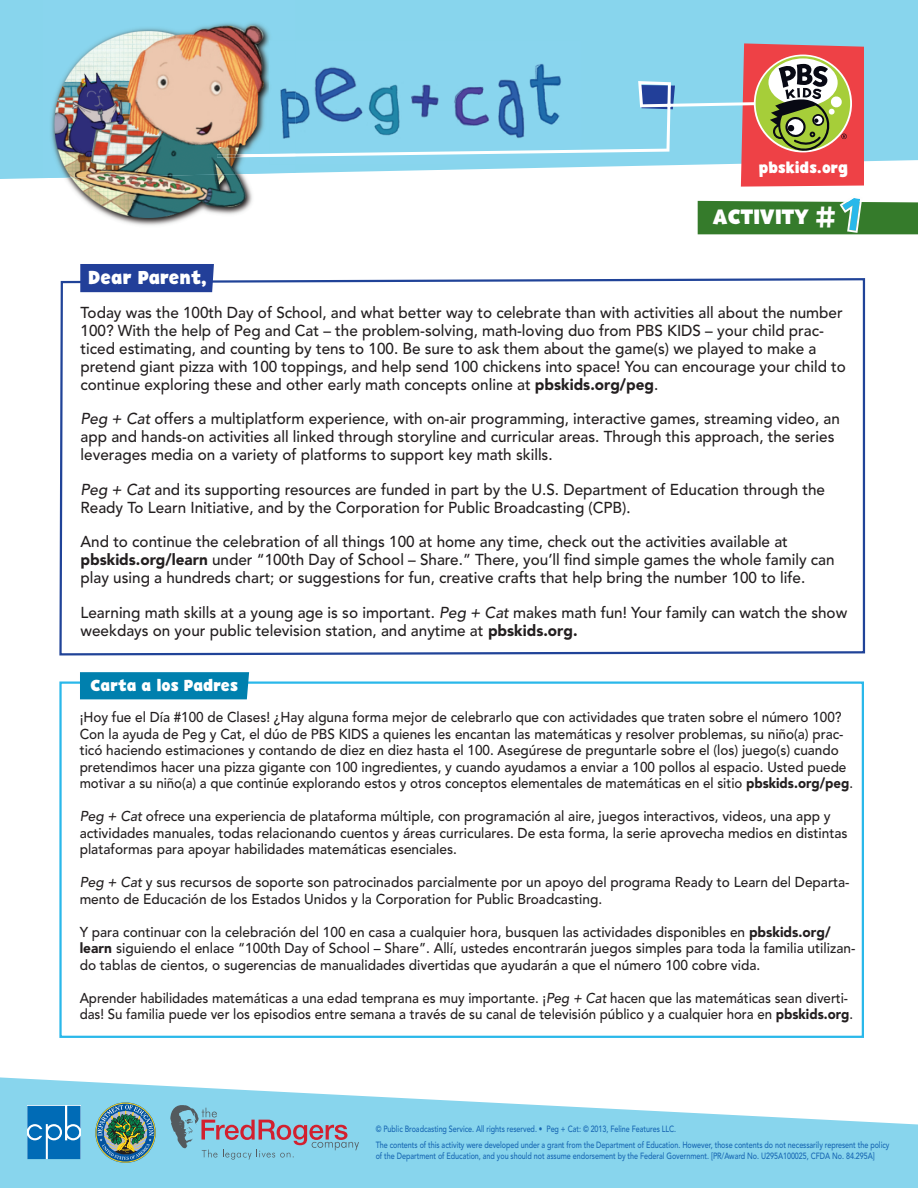
<style>
.page{position:relative;width:918px;height:1188px;background:#fff}
.page>*{position:absolute;margin:0;border:0;box-sizing:border-box;transform-origin:0 0}
.t1{font:700 21px "PBSKIDS Headline";color:#fff}
.t2{font:700 18.9px "PBSKIDS Headline";color:#fff}
.t3{font:700 16.2px "PBSKIDS Headline";color:#fff}
.t4{font:500 15.75px/18px "Avenir";color:#231f20}
.t5{font:700 15.45px "PBSKIDS Headline";color:#fff}
.t6{font:500 14.25px/16.5px "Avenir";color:#231f20;scale:.96 1}
.t7{font:500 14.25px/16.5px "Avenir";color:#231f20;scale:.95 1}
.t8{font:500 14.25px/16.5px "Avenir";color:#231f20;scale:.93 1}
.t9{font:500 9px/15.6px "Avenir";letter-spacing:-.005em;color:#1767b3;scale:.8 1}
.s1{font-size:33px}
.s2{font-weight:900}
.s3{font-style:italic}
.s4{font-family:"Minion Pro";font-weight:400;font-size:18px}
</style>
<div class="page">
<div style="left:0;top:0;width:918px;height:179px;background:#88d5ed"></div>
<svg style="left:0;top:1077px;width:918px;height:111px;fill:#88d5ed"></svg>
<svg style="left:95px;top:1102px;width:61px;height:61px"></svg>
<div style="left:96px;top:1103px;width:60px;height:60px;border:1px solid #fed41d;border-radius:50%"></div>
<svg style="left:98px;top:1105px;width:56px;height:55px;background:#5a8988"></svg>
<svg style="left:27px;top:1106px;width:54px;height:53px;background:#2580c0"></svg>
<svg style="left:170px;top:1105px;width:189px;height:55px;background:#8cb7cc"></svg>
<img style="left:296px;top:40px;width:285px;height:3px">
<svg style="left:296px;top:43px;width:568px;height:144px;background:#9fbecc"></svg>
<img style="left:43px;top:178px;width:253px;height:48px">
<img style="left:43px;top:0;width:253px;height:178px">
<img style="left:217px;top:154px;width:79px;height:4px">
<svg style="left:698px;top:198px;width:220px;height:36px;background:#4c8c4a"></svg>
<svg style="left:59px;top:278px;width:807px;height:378px"></svg>
<div style="left:59px;top:681px;width:805px;height:357px;border:2px solid #2ab8ea"></div>
<div style="left:80px;top:264px;width:134px;height:28px;background:#223f99"></div>
<div style="left:80px;top:672px;width:169px;height:27px;background:#0080ae"></div>
<p class="t5" style="left:759px;top:158px;width:91px">pbskids.org</p>
<h1 class="t1" style="left:713px;top:204px;width:126px">ACTIVITY <span class="s1">#</span></h1>
<p class="t2" style="left:88px;top:266px;width:121px">Dear Parent,</p>
<p class="t4" style="left:81px;top:304px;width:767px">Today was the 100th Day of School, and what better way to celebrate than with activities all about the number 100? With the help of Peg and Cat – the problem-solving, math-loving duo from PBS KIDS – your child prac&shy;ticed estimating, and counting by tens to 100. Be sure to ask them about the game(s) we played to make a pretend giant pizza with 100 toppings, and help send 100 chickens into space! You can encourage your child to continue exploring these and other early math concepts online at <span class="s2">pbskids.org/peg</span>.</p>
<p class="t4" style="left:81px;top:410px;width:761px"><span class="s3">Peg + Cat</span> offers a multiplatform experience, with on-air programming, interactive games, streaming video, an app and hands-on activities all linked through storyline and curricular areas. Through this approach, the series leverages media on a variety of platforms to support key math skills.</p>
<p class="t4" style="left:81px;top:481px;width:746px"><span class="s3">Peg + Cat</span> and its supporting resources are funded in part by the U.S. Department of Education through the<br>Ready To Learn Initiative, and by the Corporation for Public Broadcasting (CPB)<span class="s4">.</span></p>
<p class="t4" style="left:81px;top:533px;width:756px">And to continue the celebration of all things 100 at home any time, check out the activities available at <span class="s2">pbskids.org/learn</span> under “100th Day of School – Share.” There, you’ll find simple games the whole family can play using a hundreds chart; or suggestions for fun, creative crafts that help bring the number 100 to life.</p>
<p class="t4" style="left:81px;top:604px;width:768px">Learning math skills at a young age is so important. <span class="s3">Peg + Cat</span> makes math fun! Your family can watch the show weekdays on your public television station, and anytime at <span class="s2">pbskids.org.</span></p>
<p class="t3" style="left:90px;top:675px;width:149px">Carta a los Padres</p>
<p class="t7" style="left:80px;top:710px;width:816px">¡Hoy fue el Día #100 de Clases! ¿Hay alguna forma mejor de celebrarlo que con actividades que traten sobre el número 100?<br>Con la ayuda de Peg y Cat, el dúo de PBS KIDS a quienes les encantan las matemáticas y resolver problemas, su niño(a) prac&shy;ticó haciendo estimaciones y contando de diez en diez hasta el 100. Asegúrese de preguntarle sobre el (los) juego(s) cuando pretendimos hacer una pizza gigante con 100 ingredientes, y cuando ayudamos a enviar a 100 pollos al espacio. Usted puede motivar a su niño(a) a que continúe explorando estos y otros conceptos elementales de matemáticas en el sitio <span class="s2">pbskids.org/peg</span>.</p>
<p class="t6" style="left:80px;top:809px;width:801px"><span class="s3">Peg + Cat</span> ofrece una experiencia de plataforma múltiple, con programación al aire, juegos interactivos, videos, una app y actividades manuales, todas relacionando cuentos y áreas curriculares. De esta forma, la serie aprovecha medios en distintas plataformas para apoyar habilidades matemáticas esenciales.</p>
<p class="t6" style="left:80px;top:875px;width:803px"><span class="s3">Peg + Cat</span> y sus recursos de soporte son patrocinados parcialmente por un apoyo del programa Ready to Learn del Departa&shy;mento de Educación de los Estados Unidos y la Corporation for Public Broadcasting.</p>
<p class="t6" style="left:80px;top:924px;width:810px">Y para continuar con la celebración del 100 en casa a cualquier hora, busquen las actividades disponibles en <span class="s2">pbskids.org/ learn</span> siguiendo el enlace “100th Day of School – Share”. Allí, ustedes encontrarán juegos simples para toda la familia utilizan&shy;do tablas de cientos, o sugerencias de manualidades divertidas que ayudarán a que el número 100 cobre vida.</p>
<p class="t8" style="left:80px;top:990px;width:833px">Aprender habilidades matemáticas a una edad temprana es muy importante. ¡<span class="s3">Peg + Cat</span> hacen que las matemáticas sean diverti&shy;das! Su familia puede ver los episodios entre semana a través de su canal de televisión público y a cualquier hora en <span class="s2">pbskids.org</span>.</p>
<p class="t9" style="left:376px;top:1121px;width:644px">© Public Broadcasting Service. All rights reserved. • Peg + Cat: © 2013, Feline Features LLC.<br>The contents of this activity were developed under a grant from the Department of Education. However, those contents do not necessarily represent the policy</p>
<p class="t9" style="left:376px;top:1148px;width:626px">of the Department of Education, and you should not assume endorsement by the Federal Government. [PR/Award No. U295A100025, CFDA No. 84.295A]</p>
</div>
